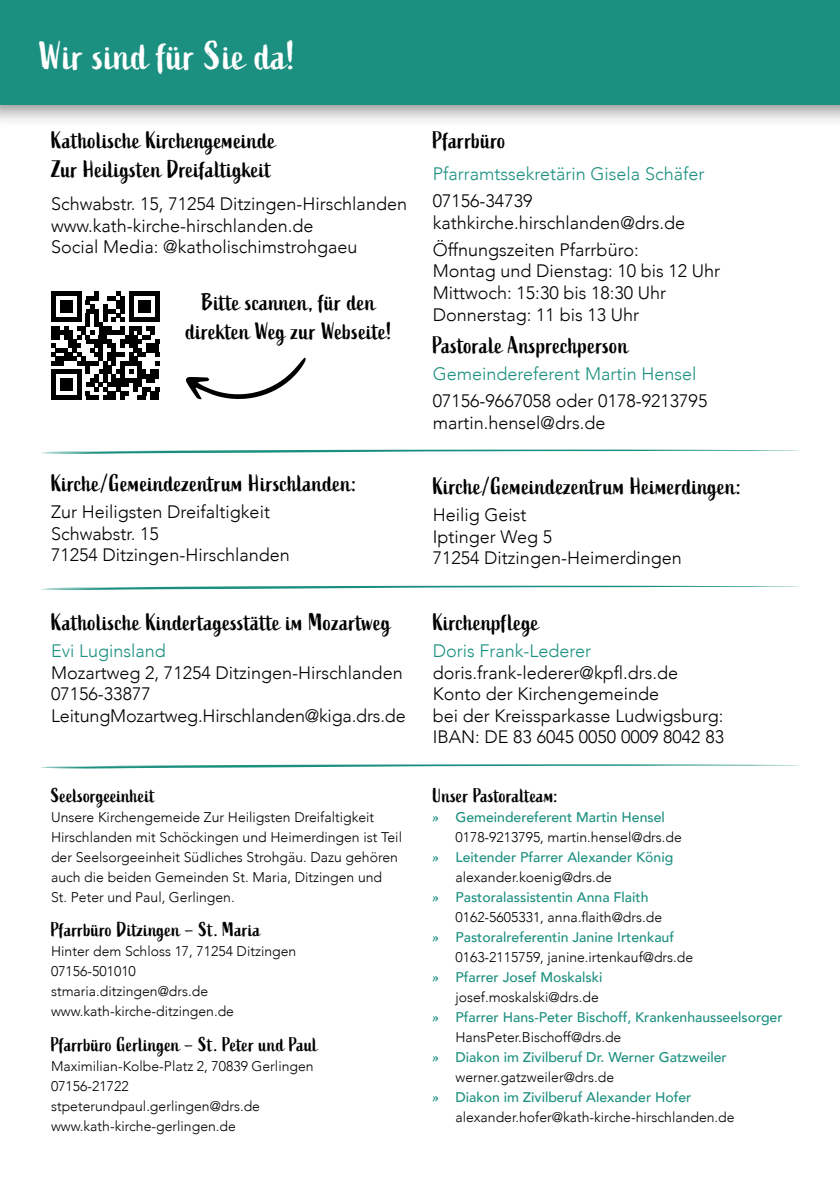
<style>
.page{position:relative;width:840px;height:1191px;background:#fff}
.page>*{position:absolute;margin:0;border:0;box-sizing:border-box;transform-origin:0 0}
.t1{font:40px "Active";letter-spacing:.01em;color:#fff}
.t2{font:24px/28.8px "Active";letter-spacing:.01em;color:#000}
.t3{font:20px "Active";letter-spacing:.01em;color:#000}
.t4{font:300 18px/21.6px "Avenir";color:#000}
.t5{font:300 18px "Avenir";color:#1c9080}
.t6{font:300 14px/20px "Avenir";color:#000}
.t7{font:500 14px "Avenir";color:#1c9080}
.s1{font-family:"Active";font-weight:400}
</style>
<div class="page">
<div style="left:0;top:0;width:839px;height:128px;background:#000;opacity:.5"></div>
<div style="left:0;top:0;width:839px;height:105px;background:#1c9080"></div>
<svg style="left:51px;top:292px;width:108px;height:108px"></svg>
<div style="left:51px;top:395px;width:30px;height:5px;background:#000"></div>
<div style="left:60px;top:378px;width:13px;height:13px;background:#000"></div>
<svg style="left:186px;top:358px;width:119px;height:42px"></svg>
<svg style="left:41px;top:449px;width:758px;height:5px"></svg>
<svg style="left:41px;top:585px;width:758px;height:5px"></svg>
<svg style="left:41px;top:764px;width:758px;height:4px"></svg>
<h1 class="t1" style="left:40px;top:33px;width:257px">Wir sind für Sie da!</h1>
<h2 class="t2" style="left:51px;top:127px;width:226px">Katholische Kirchengemeinde<br>Zur Heiligsten Dreifaltigkeit</h2>
<p class="t4" style="left:51px;top:193px;width:357px">Schwabstr. 15, 71254 Ditzingen-Hirschlanden www.kath-kirche-hirschlanden.de<br>Social Media: @katholischimstrohgaeu</p>
<h2 class="t2" style="left:186px;top:288px;width:207px;text-align:center">Bitte scannen, für den direkten Weg zur Webseite!</h2>
<h2 class="t2" style="left:51px;top:469px;width:307px">Kirche/Gemeindezentrum Hirschlanden:</h2>
<p class="t4" style="left:51px;top:501px;width:240px">Zur Heiligsten Dreifaltigkeit<br>Schwabstr. 15<br>71254 Ditzingen-Hirschlanden</p>
<h2 class="t2" style="left:51px;top:608px;width:341px">Katholische Kindertagesstätte im Mozartweg</h2>
<p class="t5" style="left:51px;top:640px;width:116px">Evi Luginsland</p>
<p class="t4" style="left:51px;top:661px;width:356px">Mozartweg 2, 71254 Ditzingen-Hirschlanden<br>07156-33877<br>LeitungMozartweg.Hirschlanden@kiga.drs.de</p>
<h3 class="t3" style="left:51px;top:783px;width:105px">Seelsorgeeinheit</h3>
<p class="t6" style="left:51px;top:807px;width:352px">Unsere Kirchengemeide Zur Heiligsten Dreifaltigkeit Hirschlanden mit Schöckingen und Heimerdingen ist Teil der Seelsorgeeinheit Südliches Strohgäu. Dazu gehören auch die beiden Gemeinden St. Maria, Ditzingen und<br>St. Peter und Paul, Gerlingen.</p>
<h3 class="t3" style="left:51px;top:918px;width:211px">Pfarrbüro Ditzingen – St. Maria</h3>
<p class="t6" style="left:51px;top:941px;width:246px">Hinter dem Schloss 17, 71254 Ditzingen<br>07156-501010 stmaria.ditzingen@drs.de www.kath-kirche-ditzingen.de</p>
<h3 class="t3" style="left:51px;top:1032px;width:268px">Pfarrbüro Gerlingen – St. Peter und Paul</h3>
<p class="t6" style="left:51px;top:1055px;width:264px">Maximilian-Kolbe-Platz 2, 70839 Gerlingen<br>07156-21722 stpeterundpaul.gerlingen@drs.de www.kath-kirche-gerlingen.de</p>
<h2 class="t2" style="left:432px;top:127px;width:75px">Pfarrbüro</h2>
<p class="t5" style="left:432px;top:163px;width:273px">Pfarramtssekretärin Gisela Schäfer</p>
<p class="t4" style="left:432px;top:190px;width:254px">07156-34739 kathkirche.hirschlanden@drs.de</p>
<p class="t4" style="left:432px;top:239px;width:289px">Öffnungszeiten Pfarrbüro:<br>Montag und Dienstag: 10 bis 12 Uhr<br>Mittwoch: 15:30 bis 18:30 Uhr<br>Donnerstag: 11 bis 13 Uhr</p>
<h2 class="t2" style="left:432px;top:331px;width:197px">Pastorale Ansprechperson</h2>
<p class="t5" style="left:432px;top:363px;width:265px">Gemeindereferent Martin Hensel</p>
<p class="t4" style="left:432px;top:390px;width:276px">07156-9667058 oder 0178-9213795 martin.hensel@drs.de</p>
<h2 class="t2" style="left:432px;top:472px;width:309px">Kirche/Gemeindezentrum Heimerdingen:</h2>
<p class="t4" style="left:432px;top:504px;width:250px">Heilig Geist<br>Iptinger Weg 5<br>71254 Ditzingen-Heimerdingen</p>
<h2 class="t2" style="left:432px;top:608px;width:108px">Kirchenpflege</h2>
<p class="t5" style="left:432px;top:640px;width:160px">Doris Frank-Lederer</p>
<p class="t4" style="left:432px;top:661px;width:293px">doris.frank-lederer@kpfl.drs.de Konto der Kirchengemeinde<br>bei der Kreissparkasse Ludwigsburg:<br>IBAN: DE 83 6045 0050 0009 8042 83</p>
<h3 class="t3" style="left:432px;top:783px;width:126px">Unser Pastoralteam:</h3>
<p class="t7" style="left:432px;top:804px;width:233px"><span class="s1">»</span> Gemeindereferent Martin Hensel</p>
<p class="t6" style="left:455px;top:827px;width:228px">0178-9213795, martin.hensel@drs.de</p>
<p class="t7" style="left:432px;top:844px;width:242px"><span class="s1">»</span> Leitender Pfarrer Alexander König</p>
<p class="t6" style="left:455px;top:867px;width:158px">alexander.koenig@drs.de</p>
<p class="t7" style="left:432px;top:884px;width:217px"><span class="s1">»</span> Pastoralassistentin Anna Flaith</p>
<p class="t6" style="left:455px;top:907px;width:208px">0162-5605331, anna.flaith@drs.de</p>
<p class="t7" style="left:432px;top:924px;width:243px"><span class="s1">»</span> Pastoralreferentin Janine Irtenkauf</p>
<p class="t6" style="left:455px;top:947px;width:239px">0163-2115759, janine.irtenkauf@drs.de</p>
<p class="t7" style="left:432px;top:964px;width:171px"><span class="s1">»</span> Pfarrer Josef Moskalski</p>
<p class="t6" style="left:455px;top:987px;width:145px">josef.moskalski@drs.de</p>
<p class="t7" style="left:432px;top:1004px;width:351px"><span class="s1">»</span> Pfarrer Hans-Peter Bischoff, Krankenhausseelsorger</p>
<p class="t6" style="left:455px;top:1027px;width:167px">HansPeter.Bischoff@drs.de</p>
<p class="t7" style="left:432px;top:1044px;width:295px"><span class="s1">»</span> Diakon im Zivilberuf Dr. Werner Gatzweiler</p>
<p class="t6" style="left:455px;top:1067px;width:160px">werner.gatzweiler@drs.de</p>
<p class="t7" style="left:432px;top:1084px;width:260px"><span class="s1">»</span> Diakon im Zivilberuf Alexander Hofer</p>
<p class="t6" style="left:455px;top:1107px;width:280px">alexander.hofer@kath-kirche-hirschlanden.de</p>
</div>
